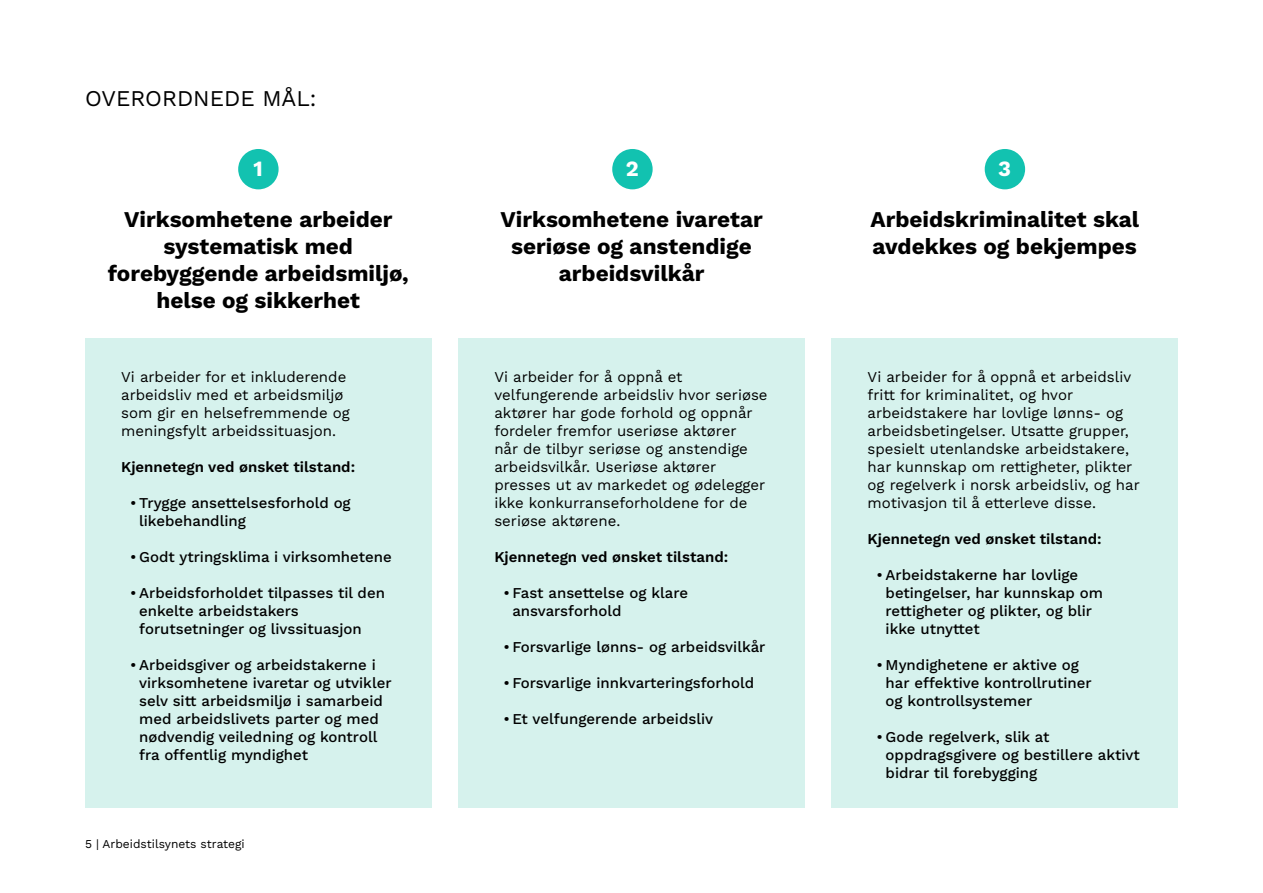
<style>
.page{position:relative;width:1263px;height:893px;background:#fff}
.page>*{position:absolute;margin:0;border:0;box-sizing:border-box;transform-origin:0 0}
.t1{font:700 22.5px/27px "Work Sans";color:#000;text-align:center}
.t2{font:22.5px "Work Sans";color:#000}
.t3{font:700 21.75px "Work Sans";color:#fff}
.t4{font:500 15px/18px "Work Sans";color:#000}
.t5{font:15px/18px "Work Sans";color:#000}
.t6{font:600 15px "Work Sans";color:#000}
.t7{font:12px "Work Sans";color:#000}
</style>
<div class="page">
<div style="left:85px;top:338px;width:346px;height:470px;background:#d6f2ed"></div>
<div style="left:458px;top:338px;width:347px;height:470px;background:#d6f2ed"></div>
<div style="left:831px;top:338px;width:347px;height:470px;background:#d6f2ed"></div>
<div style="left:612px;top:149px;width:41px;height:40px;background:#12c2b0;border-radius:50%"></div>
<div style="left:238px;top:149px;width:41px;height:40px;background:#12c2b0;border-radius:50%"></div>
<div style="left:985px;top:149px;width:40px;height:40px;background:#12c2b0;border-radius:50%"></div>
<h1 class="t2" style="left:85px;top:81px;width:233px">OVERORDNEDE MÅL:</h1>
<h2 class="t3" style="left:254px;top:152px;width:11px">1</h2>
<h2 class="t3" style="left:626px;top:152px;width:14px">2</h2>
<h2 class="t3" style="left:998px;top:152px;width:14px">3</h2>
<h1 class="t1" style="left:108px;top:205px;width:302px">Virksomhetene arbeider systematisk med forebyggende arbeidsmiljø, helse og sikkerhet</h1>
<p class="t5" style="left:121px;top:367px;width:230px">Vi arbeider for et inkluderende arbeidsliv med et arbeidsmiljø som gir en helsefremmende og meningsfylt arbeidssituasjon.</p>
<p class="t6" style="left:121px;top:455px;width:235px">Kjennetegn ved ønsket tilstand:</p>
<p class="t4" style="left:139px;top:493px;width:213px;text-indent:-9px">• Trygge ansettelsesforhold og likebehandling</p>
<p class="t4" style="left:130px;top:547px;width:263px">• Godt ytringsklima i virksomhetene</p>
<p class="t4" style="left:139px;top:583px;width:247px;text-indent:-9px">• Arbeidsforholdet tilpasses til den enkelte arbeidstakers forutsetninger og livssituasjon</p>
<p class="t4" style="left:139px;top:655px;width:254px;text-indent:-9px">• Arbeidsgiver og arbeidstakerne i virksomhetene ivaretar og utvikler selv sitt arbeidsmiljø i samarbeid med arbeidslivets parter og med nødvendig veiledning og kontroll fra offentlig myndighet</p>
<p class="t7" style="left:85px;top:835px;width:161px">5 | Arbeidstilsynets strategi</p>
<h1 class="t1" style="left:500px;top:205px;width:264px">Virksomhetene ivaretar seriøse og anstendige arbeidsvilkår</h1>
<p class="t5" style="left:494px;top:367px;width:275px">Vi arbeider for å oppnå et velfungerende arbeidsliv hvor seriøse aktører har gode forhold og oppnår fordeler fremfor useriøse aktører<br>når de tilbyr seriøse og anstendige arbeidsvilkår. Useriøse aktører presses ut av markedet og ødelegger ikke konkurranseforholdene for de seriøse aktørene.</p>
<p class="t6" style="left:494px;top:545px;width:235px">Kjennetegn ved ønsket tilstand:</p>
<p class="t4" style="left:512px;top:583px;width:177px;text-indent:-9px">• Fast ansettelse og klare ansvarsforhold</p>
<p class="t4" style="left:503px;top:637px;width:264px">• Forsvarlige lønns- og arbeidsvilkår</p>
<p class="t4" style="left:503px;top:673px;width:252px">• Forsvarlige innkvarteringsforhold</p>
<p class="t4" style="left:503px;top:709px;width:211px">• Et velfungerende arbeidsliv</p>
<h1 class="t1" style="left:870px;top:205px;width:270px;text-align:left">Arbeidskriminalitet skal avdekkes og bekjempes</h1>
<p class="t5" style="left:868px;top:367px;width:274px">Vi arbeider for å oppnå et arbeidsliv fritt for kriminalitet, og hvor arbeidstakere har lovlige lønns- og arbeidsbetingelser. Utsatte grupper, spesielt utenlandske arbeidstakere, har kunnskap om rettigheter, plikter og regelverk i norsk arbeidsliv, og har motivasjon til å etterleve disse.</p>
<p class="t6" style="left:868px;top:527px;width:235px">Kjennetegn ved ønsket tilstand:</p>
<p class="t4" style="left:886px;top:565px;width:219px;text-indent:-9px">• Arbeidstakerne har lovlige betingelser, har kunnskap om rettigheter og plikter, og blir ikke utnyttet</p>
<p class="t4" style="left:886px;top:655px;width:208px;text-indent:-9px">• Myndighetene er aktive og har effektive kontrollrutiner og kontrollsystemer</p>
<p class="t4" style="left:886px;top:727px;width:256px;text-indent:-9px">• Gode regelverk, slik at oppdragsgivere og bestillere aktivt bidrar til forebygging</p>
</div>
